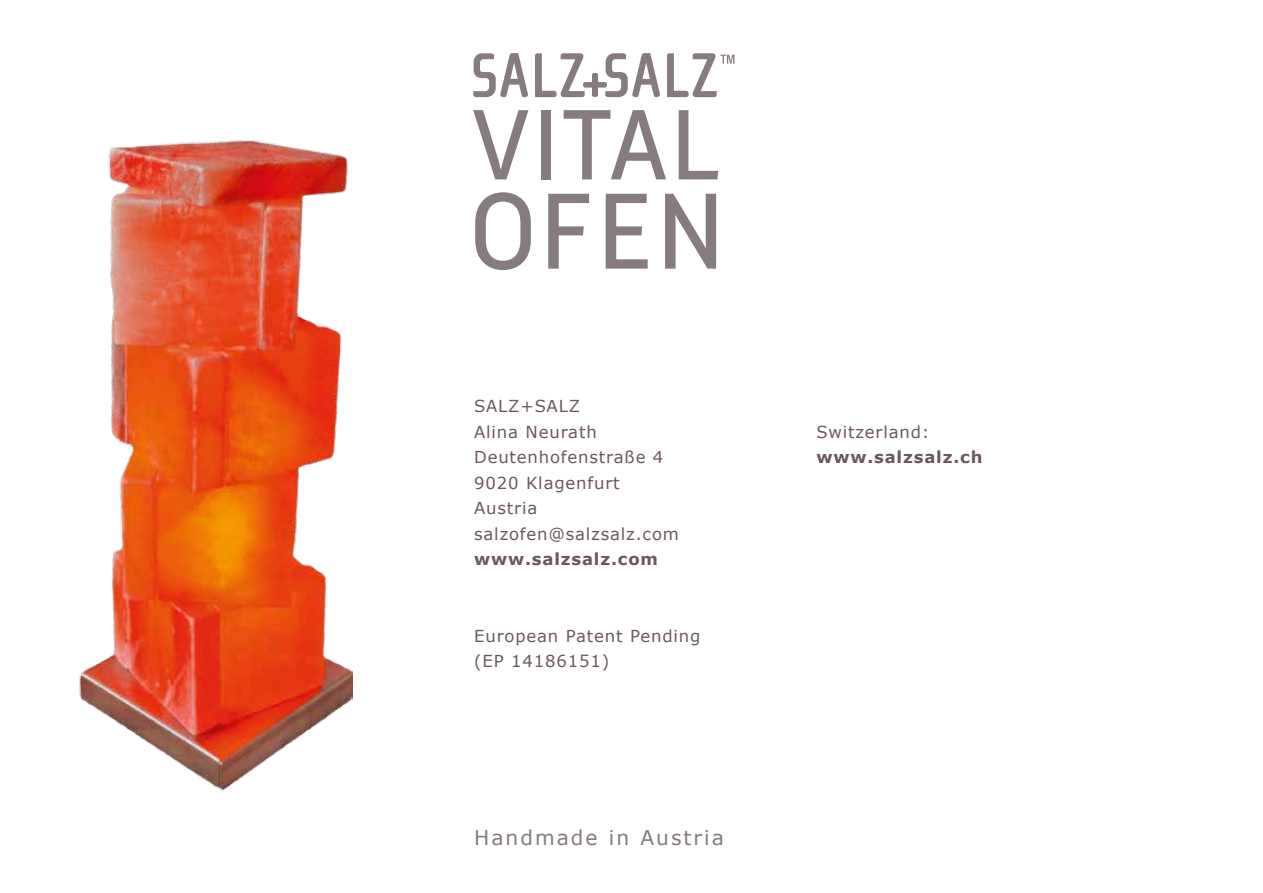
<style>
.page{position:relative;width:1263px;height:893px;background:#fff}
.page>*{position:absolute;margin:0;border:0;box-sizing:border-box;transform-origin:0 0}
.t1{font:20.25px "Verdana";letter-spacing:.1em;color:#857b80}
.t2{font:16.5px/25.5px "Verdana";letter-spacing:.05em;color:#6c585b}
.t3{font:700 16.5px "Verdana";letter-spacing:.05em;color:#6c585b}
</style>
<div class="page">
<img style="left:79px;top:140px;width:273px;height:651px">
<svg style="left:473px;top:53px;width:55px;height:44px"></svg>
<svg style="left:535px;top:53px;width:125px;height:44px"></svg>
<svg style="left:667px;top:53px;width:67px;height:44px"></svg>
<svg style="left:473px;top:110px;width:55px;height:69px"></svg>
<div style="left:541px;top:110px;width:10px;height:69px;background:#857b80"></div>
<svg style="left:564px;top:110px;width:102px;height:69px"></svg>
<svg style="left:679px;top:110px;width:39px;height:69px"></svg>
<svg style="left:475px;top:192px;width:56px;height:78px"></svg>
<svg style="left:548px;top:194px;width:41px;height:75px"></svg>
<svg style="left:606px;top:194px;width:42px;height:75px"></svg>
<svg style="left:665px;top:194px;width:51px;height:75px"></svg>
<p class="t2" style="left:474px;top:393px;width:206px">SALZ+SALZ<br>Alina Neurath<br>Deutenhofenstraße 4<br>9020 Klagenfurt<br>Austria salzofen@salzsalz.com</p>
<p class="t3" style="left:474px;top:548px;width:185px">www.salzsalz.com</p>
<p class="t2" style="left:474px;top:623px;width:228px">European Patent Pending (EP 14186151)</p>
<p class="t1" style="left:474px;top:823px;width:251px">Handmade in Austria</p>
<p class="t2" style="left:816px;top:419px;width:114px">Switzerland:</p>
<p class="t3" style="left:816px;top:446px;width:167px">www.salzsalz.ch</p>
</div>
